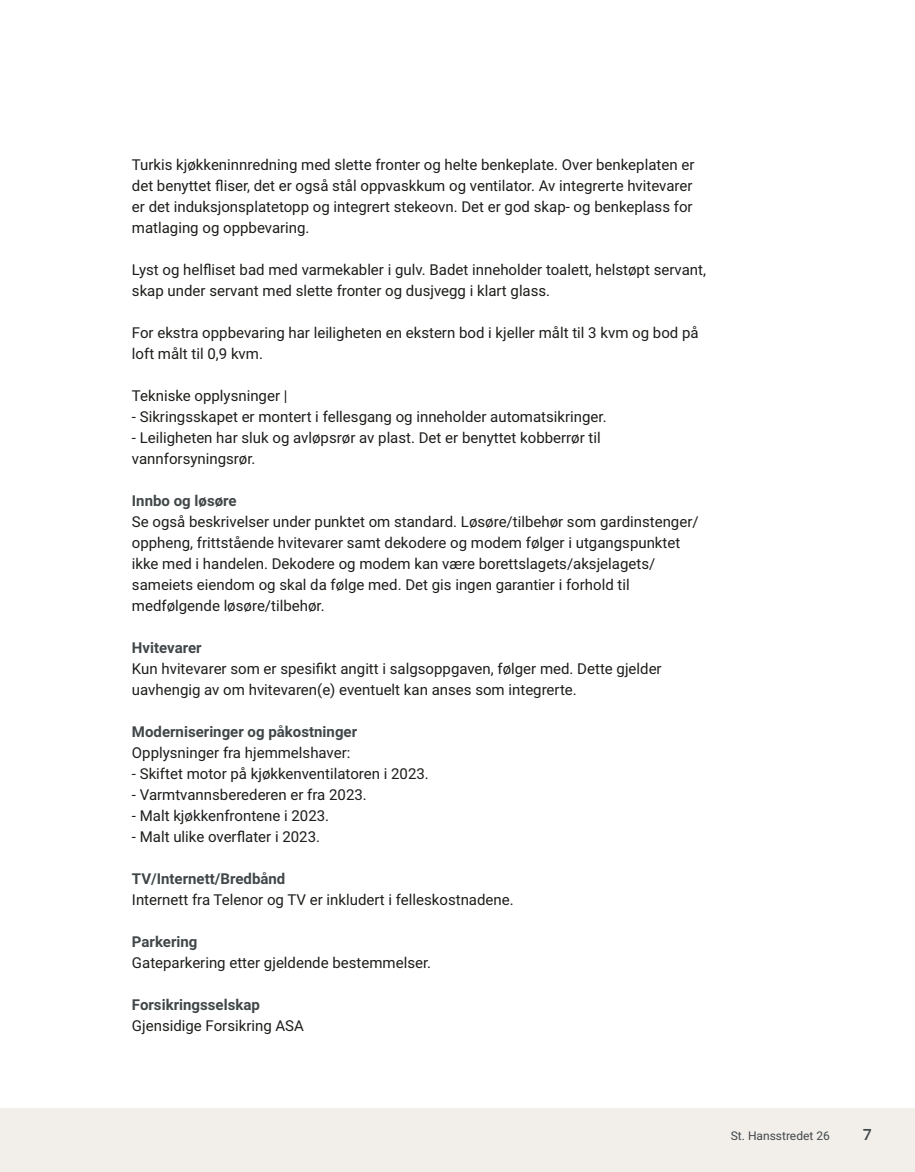
<style>
.page{position:relative;width:915px;height:1172px;background:#fff}
.page>*{position:absolute;margin:0;border:0;box-sizing:border-box;transform-origin:0 0}
.t1{font:700 18px "Arya";color:#414749}
.t2{font:15px/21px "Roboto";color:#1d1d1b}
.t3{font:700 15px "Roboto";color:#414749}
.t4{font:12px "Roboto";color:#414749}
</style>
<div class="page">
<div style="left:0;top:1108px;width:914px;height:64px;background:#f2eeea"></div>
<p class="t2" style="left:132px;top:153px;width:563px">Turkis kjøkkeninnredning med slette fronter og helte benkeplate. Over benkeplaten er det benyttet fliser, det er også stål oppvaskkum og ventilator. Av integrerte hvitevarer er det induksjonsplatetopp og integrert stekeovn. Det er god skap‑ og benkeplass for matlaging og oppbevaring.</p>
<p class="t2" style="left:132px;top:258px;width:575px">Lyst og helfliset bad med varmekabler i gulv. Badet inneholder toalett, helstøpt servant, skap under servant med slette fronter og dusjvegg i klart glass.</p>
<p class="t2" style="left:132px;top:321px;width:568px">For ekstra oppbevaring har leiligheten en ekstern bod i kjeller målt til 3 kvm og bod på loft målt til 0,9 kvm.</p>
<p class="t2" style="left:132px;top:384px;width:476px">Tekniske opplysninger |<br>‑ Sikringsskapet er montert i fellesgang og inneholder automatsikringer. ‑ Leiligheten har sluk og avløpsrør av plast. Det er benyttet kobberrør til vannforsyningsrør.</p>
<p class="t3" style="left:132px;top:490px;width:106px">Innbo og løsøre</p>
<p class="t2" style="left:132px;top:510px;width:568px">Se også beskrivelser under punktet om standard. Løsøre/tilbehør som gardinstenger/ oppheng, frittstående hvitevarer samt dekodere og modem følger i utgangspunktet ikke med i handelen. Dekodere og modem kan være borettslagets/aksjelagets/ sameiets eiendom og skal da følge med. Det gis ingen garantier i forhold til medfølgende løsøre/tilbehør.</p>
<p class="t3" style="left:132px;top:637px;width:71px">Hvitevarer</p>
<p class="t2" style="left:132px;top:657px;width:531px">Kun hvitevarer som er spesifikt angitt i salgsoppgaven, følger med. Dette gjelder uavhengig av om hvitevaren(e) eventuelt kan anses som integrerte.</p>
<p class="t3" style="left:132px;top:721px;width:227px">Moderniseringer og påkostninger</p>
<p class="t2" style="left:132px;top:741px;width:298px">Opplysninger fra hjemmelshaver:<br>‑ Skiftet motor på kjøkkenventilatoren i 2023. ‑ Varmtvannsberederen er fra 2023.<br>‑ Malt kjøkkenfrontene i 2023.<br>‑ Malt ulike overflater i 2023.</p>
<p class="t3" style="left:132px;top:868px;width:155px">TV/Internett/Bredbånd</p>
<p class="t2" style="left:132px;top:888px;width:383px">Internett fra Telenor og TV er inkludert i felleskostnadene.</p>
<p class="t3" style="left:132px;top:931px;width:67px">Parkering</p>
<p class="t2" style="left:132px;top:951px;width:300px">Gateparkering etter gjeldende bestemmelser.</p>
<p class="t3" style="left:132px;top:994px;width:129px">Forsikringsselskap</p>
<p class="t2" style="left:132px;top:1014px;width:173px">Gjensidige Forsikring ASA</p>
<p class="t4" style="left:730px;top:1127px;width:100px">St. Hansstredet 26</p>
<p class="t1" style="left:862px;top:1123px;width:11px">7</p>
</div>
